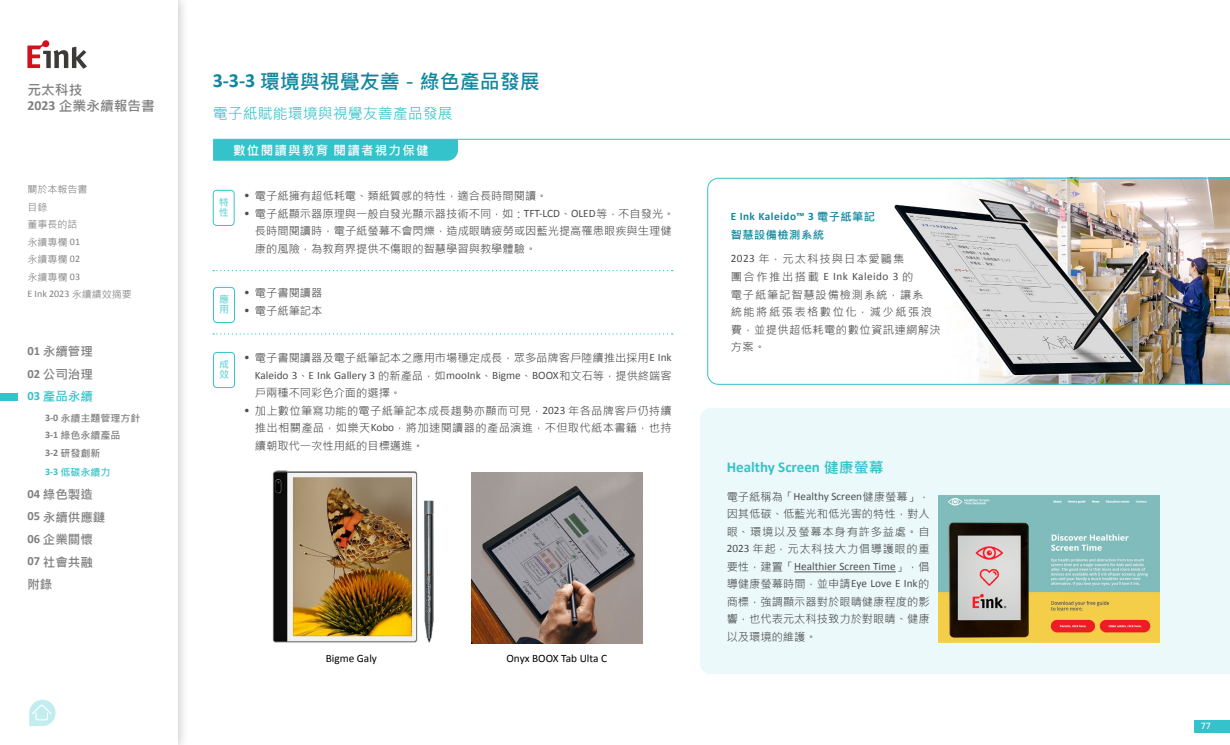
<style>
.page{position:relative;width:1230px;height:745px;background:#fff}
.page>*{position:absolute;margin:0;border:0;box-sizing:border-box;transform-origin:0 0}
.t1{font:700 20px "Microsoft Jheng Hei";color:#11879f}
.t2{font:700 15px "Calibri";color:#35c3cb}
.t3{font:15px "Microsoft Jheng Hei";color:#35c3cb}
.t4{font:700 13.75px/16.5px "Microsoft Jheng Hei";color:#808080}
.t5{font:700 12.5px/22.5px "Microsoft Jheng Hei";color:#808080;text-align:justify}
.t6{font:700 12.5px "Microsoft Jheng Hei";letter-spacing:.1em;color:#fff}
.t7{font:11.25px/17.5px "Microsoft Jheng Hei";color:#4d4d4d;text-align:justify}
.t8{font:11.25px "Calibri";color:#4d4d4d}
.t9{font:11.25px/17.5px "Microsoft Jheng Hei";letter-spacing:.075em;color:#4d4d4d}
.t10{font:11.25px "Calibri";color:#000}
.t11{font:11.25px "Calibri";letter-spacing:.04em;color:#4d4d4d}
.t12{font:700 11.25px "Calibri";letter-spacing:.04em;color:#11879f}
.t13{font:11.25px "Microsoft Jheng Hei";letter-spacing:.095em;color:#4d4d4d}
.t14{font:700 11.25px "Microsoft Jheng Hei";letter-spacing:.04em;color:#11879f}
.t15{font:10px/17.5px "Microsoft Jheng Hei";color:#808080}
.t16{font:700 10px/17.5px "Microsoft Jheng Hei";color:#808080}
.t17{font:10px "Calibri";color:#808080}
.t18{font:700 10px "Microsoft Jheng Hei";color:#35c3cb}
.t19{font:700 10px/10px "Microsoft Jheng Hei";color:#71d5db}
.t20{font:10px "Calibri";color:#fff}
.s1{font-family:"Calibri"}
.s2{font-family:"Microsoft Jheng Hei"}
.s3{font-family:"Calibri";color:#35c3cb}
.s4{color:#35c3cb}
</style>
<div class="page">
<div style="left:213px;top:287px;width:22px;height:35px;border:1px solid #35c3cb;border-radius:4px"></div>
<div style="left:213px;top:352px;width:22px;height:35px;border:1px solid #35c3cb;border-radius:4px"></div>
<div style="left:213px;top:190px;width:21px;height:35px;border:1px solid #35c3cb;border-radius:4px"></div>
<div style="left:213px;top:140px;width:245px;height:21px;background:#35c3cb"></div>
<hr style="left:213px;top:139px;width:1017px;height:1px;background:#35c3cb">
<svg style="left:213px;top:270px;width:459px;height:1px"></svg>
<svg style="left:213px;top:333px;width:459px;height:1px"></svg>
<img style="left:272px;top:470px;width:162px;height:173px">
<img style="left:471px;top:472px;width:171px;height:171px">
<div style="left:700px;top:408px;width:530px;height:265px;background:#ebf9fa"></div>
<hr style="left:794px;top:571px;width:101px;height:1px;background:#4d4d4d">
<img style="left:938px;top:495px;width:221px;height:146px">
<img style="left:707px;top:178px;width:523px;height:206px">
<div style="left:0;top:0;width:189px;height:744px;background:#000;opacity:.3"></div>
<div style="left:0;top:0;width:177px;height:744px;background:#fff"></div>
<svg style="left:27px;top:40px;width:60px;height:29px"></svg>
<svg style="left:29px;top:699px;width:27px;height:26px"></svg>
<div style="left:0;top:393px;width:18px;height:7px;background:#35c3cb"></div>
<div style="left:1194px;top:719px;width:36px;height:12px;background:#35c3cb"></div>
<p class="t4" style="left:27px;top:81px;width:129px">元太科技<br><span class="s1">2023</span> 企業永續報告書</p>
<p class="t15" style="left:27px;top:181px;width:61px">關於本報告書目錄<br>董事長的話永續專欄 <span class="s1">01</span>永續專欄 <span class="s1">02</span>永續專欄 <span class="s1">03</span></p>
<p class="t17" style="left:27px;top:287px;width:106px">E Ink 2023 <span class="s2">永續績效摘要</span></p>
<p class="t5" style="left:27px;top:340px;width:67px"><span class="s1">01</span> 永續管理<span class="s1">02</span> 公司治理<span class="s3">03</span> <span class="s4">產品永續</span></p>
<p class="t16" style="left:45px;top:409px;width:97px"><span class="s1">3-0</span> 永續主題管理方針<br><span class="s1">3-1</span> 綠色永續產品<br><span class="s1">3-2</span> 研發創新</p>
<p class="t18" style="left:45px;top:465px;width:67px"><span class="s1">3-3</span> 低碳永續力</p>
<p class="t5" style="left:27px;top:483px;width:79px;text-align:left"><span class="s1">04</span> 綠色製造<br><span class="s1">05</span> 永續供應鏈<br><span class="s1">06</span> 企業關懷<br><span class="s1">07</span> 社會共融附錄</p>
<h1 class="t1" style="left:213px;top:69px;width:329px"><span class="s1">3-3-3</span> 環境與視覺友善－綠色產品發展</h1>
<h2 class="t3" style="left:213px;top:104px;width:241px">電子紙賦能環境與視覺友善產品發展</h2>
<p class="t6" style="left:233px;top:142px;width:197px">數位閱讀與教育閱讀者視力保健</p>
<p class="t19" style="left:219px;top:197px;width:11px">特性</p>
<p class="t19" style="left:219px;top:294px;width:11px">應用</p>
<p class="t19" style="left:219px;top:359px;width:11px">成效</p>
<p class="t7" style="left:244px;top:187px;width:305px"><span class="s1">•</span> 電子紙擁有超低耗電、類紙質感的特性，適合長時間閱讀。</p>
<p class="t7" style="left:255px;top:205px;width:421px;text-align:left;text-indent:-11px"><span class="s1">•</span> 電子紙顯示器原理與一般自發光顯示器技術不同，如：<span class="s1">TFT-LCD</span>、<span class="s1">OLED</span>等，不自發光。長時間閱讀時，電子紙螢幕不會閃爍，造成眼睛疲勞或因藍光提高罹患眼疾與生理健康的風險，為教育界提供不傷眼的智慧學習與教學體驗。</p>
<p class="t12" style="left:731px;top:208px;width:146px">E Ink Kaleido™ 3 <span class="s2">電子紙筆記</span></p>
<p class="t14" style="left:731px;top:227px;width:95px">智慧設備檢測系統</p>
<p class="t13" style="left:731px;top:252px;width:175px"><span class="s1">2023</span> 年，元太科技與日本愛鷗集</p>
<p class="t11" style="left:731px;top:268px;width:184px"><span class="s2">團合作推出搭載</span> E Ink Kaleido 3 <span class="s2">的</span></p>
<p class="t9" style="left:731px;top:285px;width:212px">電子紙筆記智慧設備檢測系統，讓系<br>統能將紙張表格數位化，減少紙張浪費，並提供超低耗電的數位資訊連網解決方案。</p>
<p class="t7" style="left:244px;top:284px;width:80px"><span class="s1">•</span> 電子書閱讀器</p>
<p class="t7" style="left:244px;top:302px;width:80px"><span class="s1">•</span> 電子紙筆記本</p>
<p class="t7" style="left:244px;top:349px;width:429px"><span class="s1">•</span> 電子書閱讀器及電子紙筆記本之應用市場穩定成長，眾多品牌客戶陸續推出採用<span class="s1">E Ink</span></p>
<p class="t8" style="left:255px;top:367px;width:418px">Kaleido 3<span class="s2">、</span>E Ink Gallery 3 <span class="s2">的新產品，如</span>mooInk<span class="s2">、</span>Bigme<span class="s2">、</span>BOOX<span class="s2">和文石等，提供終端客</span></p>
<p class="t7" style="left:255px;top:384px;width:148px">戶兩種不同彩色介面的選擇。</p>
<p class="t7" style="left:255px;top:402px;width:418px;text-indent:-11px"><span class="s1">•</span> 加上數位筆寫功能的電子紙筆記本成長趨勢亦顯而可見，<span class="s1">2023</span> 年各品牌客戶仍持續推出相關產品，如樂天<span class="s1">Kobo</span>，將加速閱讀器的產品演進，不但取代紙本書籍，也持續朝取代一次性用紙的目標邁進。</p>
<p class="t10" style="left:326px;top:650px;width:53px">Bigme Galy</p>
<p class="t10" style="left:506px;top:650px;width:102px">Onyx BOOX Tab Ulta C</p>
<h2 class="t2" style="left:726px;top:456px;width:159px">Healthy Screen <span class="s2">健康螢幕</span></h2>
<p class="t8" style="left:726px;top:487px;width:204px"><span class="s2">電子紙稱為「</span>Healthy Screen<span class="s2">健康螢幕」，</span></p>
<p class="t7" style="left:726px;top:505px;width:204px">因其低碳、低藍光和低光害的特性，對人眼、環境以及螢幕本身有許多益處。自<span class="s1">2023</span> 年起，元太科技大力倡導護眼的重</p>
<p class="t8" style="left:726px;top:557px;width:204px"><span class="s2">要性，建置「</span>Healthier Screen Time<span class="s2">」，倡</span></p>
<p class="t7" style="left:726px;top:575px;width:204px">導健康螢幕時間，並申請<span class="s1">Eye Love E Ink</span>的商標，強調顯示器對於眼睛健康程度的影響，也代表元太科技致力於對眼睛、健康以及環境的維護。</p>
<p class="t20" style="left:1200px;top:718px;width:12px">77</p>
</div>
